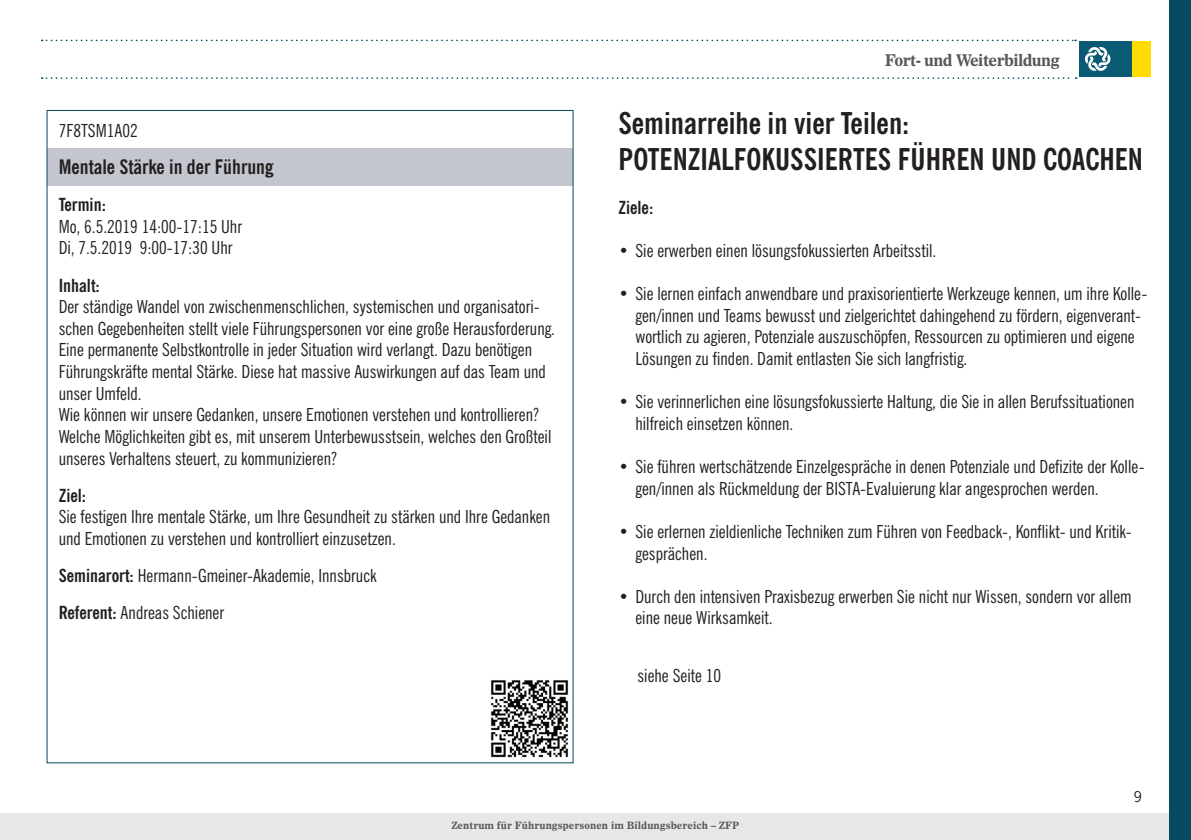
<style>
.page{position:relative;width:1191px;height:840px;background:#fff}
.page>*{position:absolute;margin:0;border:0;box-sizing:border-box;transform-origin:0 0}
.t1{font:700 condensed 30px/36px "News Gothic BT";color:#231f20}
.t2{font:700 condensed 20px "News Gothic BT";color:#231f20}
.t3{font:condensed 18px/21.6px "News Gothic BT";color:#231f20}
.t4{font:700 condensed 18px "News Gothic BT";color:#231f20}
.t5{font:16px "Dutch 811 BT Bold D";letter-spacing:-.04em;color:#57585a}
.t6{font:14px "News Gothic Std";color:#231f20}
.t7{font:10px "Dutch 811 BT Bold D";color:#57585a}
.s1{font-weight:700}
</style>
<div class="page">
<svg style="left:42px;top:40px;width:1034px;height:1px"></svg>
<svg style="left:42px;top:77px;width:1034px;height:2px"></svg>
<div style="left:0;top:812px;width:1191px;height:27px;background:#e6e7e9"></div>
<div style="left:1079px;top:41px;width:53px;height:36px;background:#0b5a73"></div>
<svg style="left:1085px;top:47px;width:25px;height:24px"></svg>
<div style="left:1132px;top:41px;width:18px;height:36px;background:#ffdc01"></div>
<div style="left:1169px;top:0;width:22px;height:839px;background:#07495f"></div>
<div style="left:47px;top:148px;width:526px;height:37px;background:#c3c6ce"></div>
<img style="left:490px;top:680px;width:79px;height:78px">
<p class="t3" style="left:59px;top:119px;width:80px">7F8TSM1A02</p>
<p class="t2" style="left:59px;top:154px;width:216px">Mentale Stärke in der Führung</p>
<p class="t4" style="left:59px;top:193px;width:49px">Termin:</p>
<p class="t3" style="left:59px;top:215px;width:185px">Mo, 6.5.2019 14:00-17:15 Uhr<br>Di, 7.5.2019 9:00-17:30 Uhr</p>
<p class="t4" style="left:59px;top:274px;width:43px">Inhalt:</p>
<p class="t3" style="left:59px;top:295px;width:498px">Der ständige Wandel von zwischenmenschlichen, systemischen und organisatori&shy;schen Gegebenheiten stellt viele Führungspersonen vor eine große Herausforderung.<br>Eine permanente Selbstkontrolle in jeder Situation wird verlangt. Dazu benötigen Führungskräfte mental Stärke. Diese hat massive Auswirkungen auf das Team und unser Umfeld.<br>Wie können wir unsere Gedanken, unsere Emotionen verstehen und kontrollieren?<br>Welche Möglichkeiten gibt es, mit unserem Unterbewusstsein, welches den Großteil unseres Verhaltens steuert, zu kommunizieren?</p>
<p class="t4" style="left:59px;top:484px;width:29px">Ziel:</p>
<p class="t3" style="left:59px;top:505px;width:493px">Sie festigen Ihre mentale Stärke, um Ihre Gesundheit zu stärken und Ihre Gedanken und Emotionen zu verstehen und kontrolliert einzusetzen.</p>
<p class="t3" style="left:59px;top:556px;width:320px;line-height:37.2px"><span class="s1">Seminarort:</span> Hermann-Gmeiner-Akademie, Innsbruck<br><span class="s1">Referent:</span> Andreas Schiener</p>
<p class="t5" style="left:885px;top:50px;width:177px">Fort- und Weiterbildung</p>
<h1 class="t1" style="left:618px;top:105px;width:526px">Seminarreihe in vier Teilen:<br>Potenzialfokussi ertes Führen und Coachen</h1>
<p class="t4" style="left:618px;top:196px;width:36px">Ziele:</p>
<p class="t3" style="left:618px;top:239px;width:319px">• Sie erwerben einen lösungsfokussierten Arbeitsstil.</p>
<p class="t3" style="left:635px;top:282px;width:513px;text-indent:-17px">• Sie lernen einfach anwendbare und praxisorientierte Werkzeuge kennen, um ihre Kolle&shy;gen/innen und Teams bewusst und zielgerichtet dahingehend zu fördern, eigenverant&shy;wortlich zu agieren, Potenziale auszuschöpfen, Ressourcen zu optimieren und eigene Lösungen zu finden. Damit entlasten Sie sich langfristig.</p>
<p class="t3" style="left:635px;top:390px;width:500px;text-indent:-17px">• Sie verinnerlichen eine lösungsfokussierte Haltung, die Sie in allen Berufssituationen hilfreich einsetzen können.</p>
<p class="t3" style="left:635px;top:455px;width:510px;text-indent:-17px">• Sie führen wertschätzende Einzelgespräche in denen Potenziale und Defizite der Kolle&shy;gen/innen als Rückmeldung der BISTA-Evaluierung klar angesprochen werden.</p>
<p class="t3" style="left:635px;top:520px;width:496px;text-indent:-17px">• Sie erlernen zieldienliche Techniken zum Führen von Feedback-, Konflikt- und Kritik&shy;gesprächen.</p>
<p class="t3" style="left:635px;top:585px;width:498px;text-indent:-17px">• Durch den intensiven Praxisbezug erwerben Sie nicht nur Wissen, sondern vor allem eine neue Wirksamkeit.</p>
<p class="t3" style="left:637px;top:664px;width:85px">siehe Seite 10</p>
<p class="t6" style="left:1133px;top:786px;width:10px">9</p>
<p class="t7" style="left:451px;top:818px;width:289px">Zentrum für Führungspersonen im Bildungsbereich – ZFP</p>
</div>
